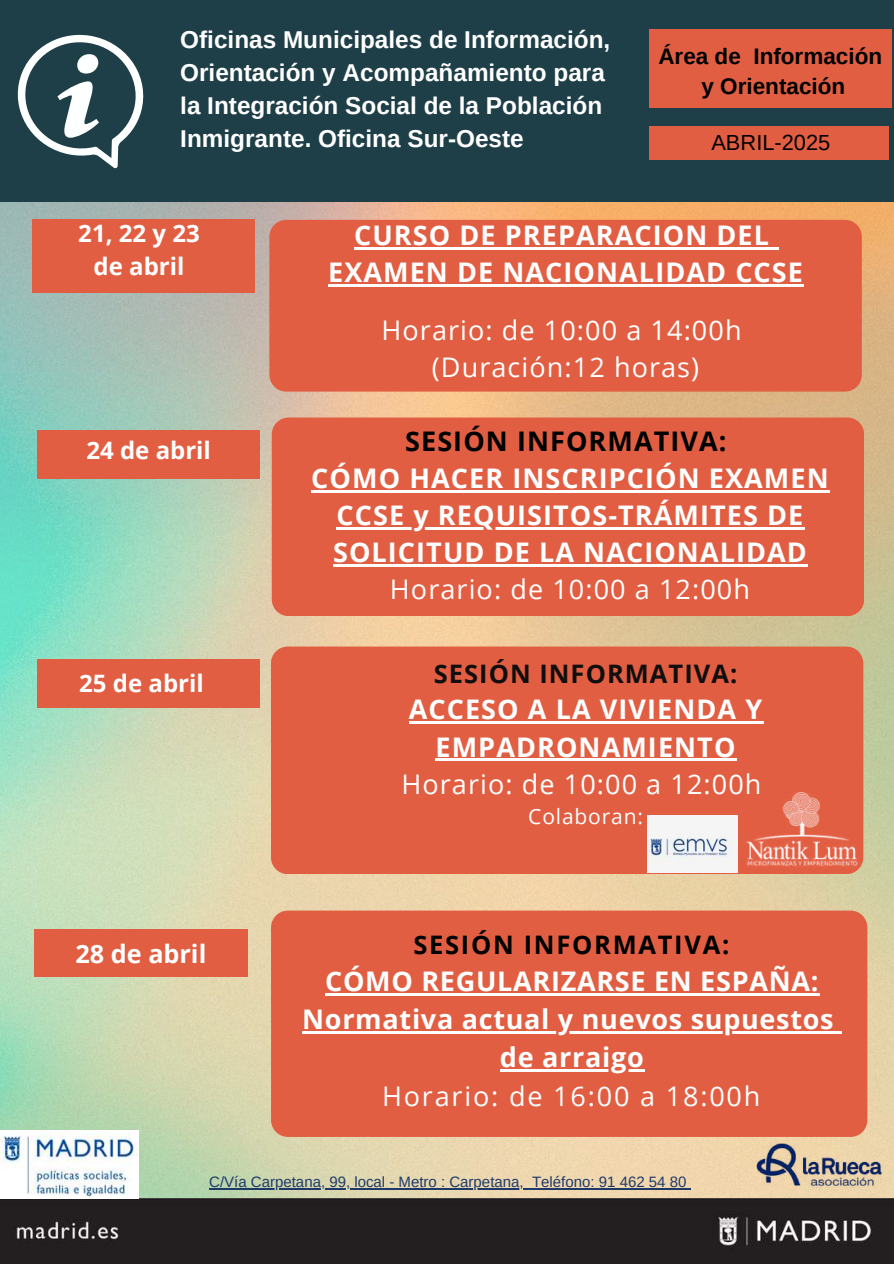
<style>
.page{position:relative;width:894px;height:1264px;background:#fff}
.page>*{position:absolute;margin:0;border:0;box-sizing:border-box;transform-origin:0 0}
.t1{font:700 27px/37.2px "Open Sans";letter-spacing:.04em;color:#fff;text-align:center}
.t2{font:27px/37.2px "Open Sans";letter-spacing:.04em;color:#fff;text-align:center}
.t3{font:700 27px/38.2px "Open Sans";letter-spacing:.025em;color:#feffff;text-align:center}
.t4{font:27px "Open Sans";letter-spacing:.07em;color:#feffff}
.t5{font:700 27px "Open Sans";letter-spacing:.04em;color:#000}
.t6{font:700 25.5px "Open Sans";letter-spacing:.07em;color:#000}
.t7{font:700 25.5px "Open Sans";letter-spacing:.04em;color:#100f0d}
.t8{font:700 25.2px "Open Sans";color:#feffff}
.t9{font:700 24.3px/33px "Arimo";color:#fff}
.t10{font:700 24px/32.7px "Open Sans";color:#fff;text-align:center}
.t11{font:700 22.5px/30.3px "Arimo";color:#000;text-align:center}
.t12{font:21.9px "Arimo";color:#000}
.t13{font:21px "Open Sans";letter-spacing:.04em;color:#fff}
.t14{font:15px "Arimo";color:#1f3a68}
</style>
<div class="page">
<img style="left:0;top:202px;width:893px;height:1061px">
<div style="left:0;top:1198px;width:892px;height:65px;background:#231f20"></div>
<img style="left:0;top:1130px;width:138px;height:68px">
<div style="left:0;top:0;width:893px;height:202px;background:#1e3f48"></div>
<div style="left:649px;top:30px;width:241px;height:78px;background:#e25e42"></div>
<div style="left:649px;top:126px;width:239px;height:34px;background:#e25e42"></div>
<svg style="left:17px;top:34px;width:127px;height:134px"></svg>
<div style="left:269px;top:220px;width:592px;height:171px;background:#e25e42;border-radius:17px"></div>
<div style="left:32px;top:220px;width:223px;height:73px;background:#e25e42"></div>
<hr style="left:354px;top:247px;width:58px;height:3px;background:#fff">
<hr style="left:412px;top:247px;width:358px;height:3px;background:#fff">
<svg style="left:770px;top:247px;width:8px;height:3px"></svg>
<hr style="left:328px;top:285px;width:475px;height:2px;background:#fff">
<div style="left:272px;top:417px;width:591px;height:198px;background:#e25e42;border-radius:17px"></div>
<div style="left:37px;top:431px;width:223px;height:48px;background:#e25e42"></div>
<div style="left:34px;top:929px;width:214px;height:48px;background:#e25e42"></div>
<div style="left:271px;top:910px;width:596px;height:226px;background:#e25e42;border-radius:17px"></div>
<hr style="left:325px;top:992px;width:494px;height:3px;background:#feffff">
<hr style="left:302px;top:1031px;width:532px;height:2px;background:#feffff">
<svg style="left:834px;top:1031px;width:7px;height:2px"></svg>
<hr style="left:500px;top:1069px;width:144px;height:2px;background:#feffff">
<div style="left:271px;top:646px;width:591px;height:227px;background:#e25e42"></div>
<img style="left:741px;top:785px;width:119px;height:91px">
<img style="left:647px;top:815px;width:90px;height:58px">
<div style="left:37px;top:659px;width:222px;height:48px;background:#e25e42"></div>
<hr style="left:311px;top:490px;width:518px;height:2px;background:#fff">
<hr style="left:336px;top:527px;width:468px;height:2px;background:#fff">
<hr style="left:333px;top:564px;width:474px;height:2px;background:#fff">
<hr style="left:209px;top:1188px;width:314px;height:1px;background:#1f3a68">
<hr style="left:532px;top:1188px;width:154px;height:1px;background:#1f3a68">
<hr style="left:408px;top:721px;width:355px;height:3px;background:#fff">
<hr style="left:435px;top:758px;width:301px;height:3px;background:#fff">
<img style="left:744px;top:1127px;width:148px;height:74px">
<p class="t9" style="left:180px;top:23px;width:431px">Oficinas Municipales de Información, Orientación y Acompañamiento para la Integración Social de la Población Inmigrante. Oficina Sur-Oeste</p>
<p class="t11" style="left:658px;top:41px;width:225px">Área de Información y Orientación</p>
<p class="t12" style="left:711px;top:130px;width:120px">ABRIL-2025</p>
<p class="t10" style="left:78px;top:216px;width:123px">21, 22 y 23 de abril</p>
<p class="t10" style="left:86px;top:433px;width:126px">24 de abril</p>
<p class="t10" style="left:79px;top:666px;width:126px">25 de abril</p>
<p class="t8" style="left:75px;top:935px;width:132px">28 de abril</p>
<p class="t1" style="left:328px;top:216px;width:476px">CURSO DE PREPARACION DEL<br>EXAMEN DE NACIONALIDAD CCSE</p>
<p class="t2" style="left:381px;top:311px;width:361px">Horario: de 10:00 a 14:00h (Duración:12 horas)</p>
<p class="t5" style="left:405px;top:422px;width:323px">SESIÓN INFORMATIVA:</p>
<p class="t1" style="left:311px;top:459px;width:518px">CÓMO HACER INSCRIPCIÓN EXAMEN<br>CCSE y REQUISITOS-TRÁMITES DE<br>SOLICITUD DE LA NACIONALIDAD</p>
<p class="t2" style="left:390px;top:570px;width:361px">Horario: de 10:00 a 12:00h</p>
<p class="t7" style="left:433px;top:656px;width:305px">SESIÓN INFORMATIVA:</p>
<p class="t1" style="left:408px;top:690px;width:355px">ACCESO A LA VIVIENDA Y<br>EMPADRONAMIENTO</p>
<p class="t2" style="left:401px;top:764px;width:361px">Horario: de 10:00 a 12:00h</p>
<p class="t13" style="left:528px;top:801px;width:116px">Colaboran:</p>
<p class="t6" style="left:413px;top:926px;width:317px">SESIÓN INFORMATIVA:</p>
<p class="t3" style="left:302px;top:961px;width:533px">CÓMO REGULARIZARSE EN ESPAÑA:<br>Normativa actual y nuevos supuestos de arraigo</p>
<p class="t4" style="left:382px;top:1076px;width:380px">Horario: de 16:00 a 18:00h</p>
<p class="t14" style="left:209px;top:1173px;width:478px">C/Vía Carpetana, 99, local - Metro : Carpetana, Teléfono: 91 462 54 80</p>
</div>
